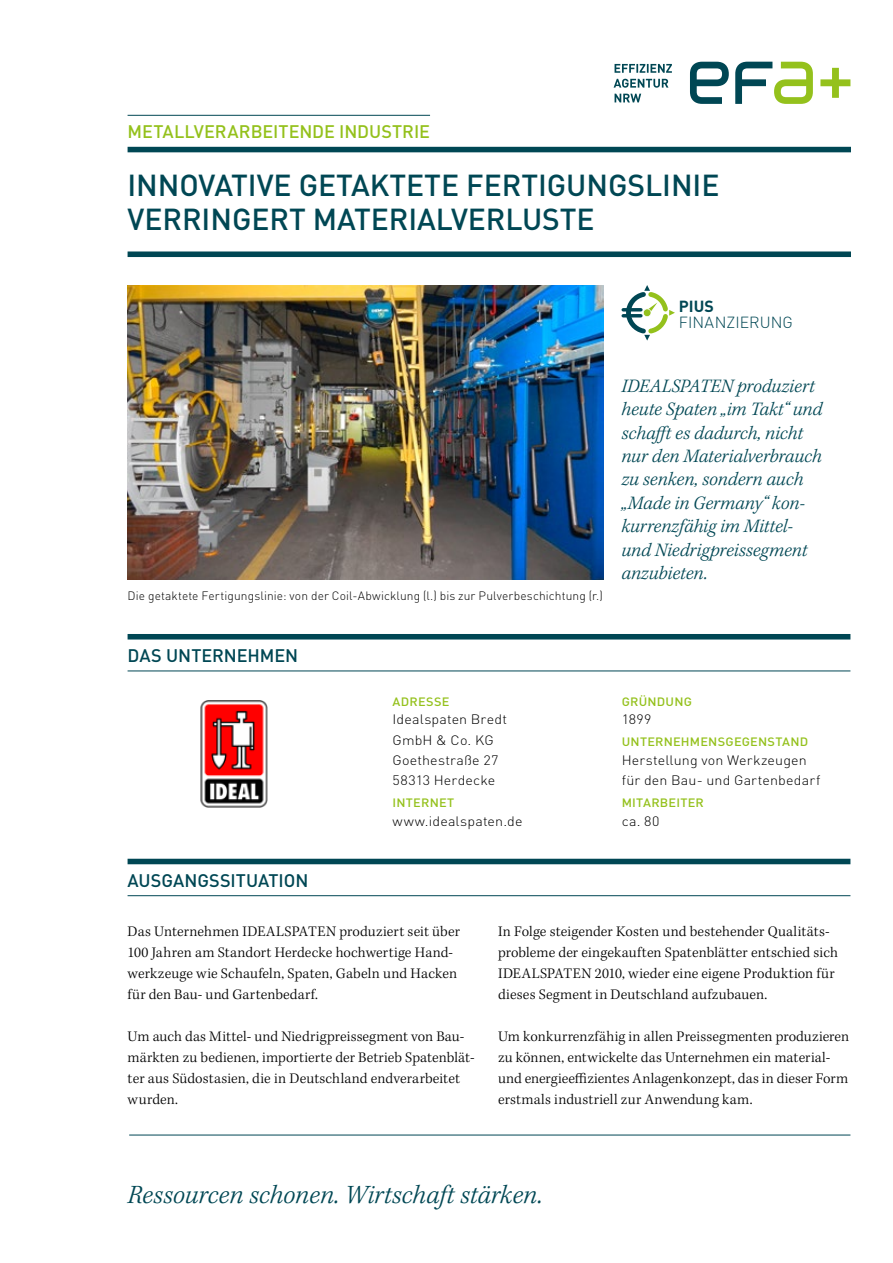
<style>
.page{position:relative;width:893px;height:1263px;background:#fff}
.page>*{position:absolute;margin:0;border:0;box-sizing:border-box;transform-origin:0 0}
.t1{font:500 30px/34.5px "DIN";color:#004754}
.t2{font:italic 300 27px "Kepler Std";color:#004754}
.t3{font:italic 300 19.5px/23.4px "Kepler Std";letter-spacing:-.005em;color:#004754}
.t4{font:500 18px "DIN";letter-spacing:-.005em;color:#004754}
.t5{font:500 18px "DIN";letter-spacing:-.005em;color:#94c11c}
.t6{font:300 15.9px "DIN";letter-spacing:.005em;color:#004754}
.t7{font:700 15.9px "DIN";color:#004754}
.t8{font:300 15px/21px "Kepler Std";letter-spacing:.005em;color:#000}
.t9{font:300 13.5px/20.2px "DIN";letter-spacing:.01em;color:#000;scale:1.06 1}
.t10{font:300 12px "DIN";letter-spacing:.01em;color:#000}
.t11{font:500 12px "DIN";letter-spacing:.015em;color:#94c11c;scale:1.06 1}
</style>
<div class="page">
<svg style="left:615px;top:94px;width:26px;height:8px"></svg>
<svg style="left:614px;top:79px;width:54px;height:9px"></svg>
<svg style="left:615px;top:64px;width:57px;height:9px"></svg>
<svg style="left:690px;top:62px;width:160px;height:42px"></svg>
<img style="left:200px;top:700px;width:68px;height:108px">
<hr style="left:129px;top:1135px;width:721px;height:1px;background:#004754">
<div style="left:128px;top:147px;width:723px;height:5px;background:#004754"></div>
<div style="left:128px;top:251px;width:723px;height:6px;background:#004754"></div>
<hr style="left:128px;top:115px;width:302px;height:1px;background:#004754">
<div style="left:128px;top:634px;width:722px;height:5px;background:#004754"></div>
<hr style="left:128px;top:670px;width:722px;height:1px;background:#004754">
<div style="left:128px;top:859px;width:722px;height:5px;background:#004754"></div>
<hr style="left:128px;top:895px;width:722px;height:1px;background:#004754">
<img style="left:128px;top:285px;width:475px;height:294px">
<svg style="left:624px;top:285px;width:51px;height:56px"></svg>
<hr style="left:623px;top:308px;width:18px;height:3px;background:#004754">
<hr style="left:623px;top:314px;width:18px;height:3px;background:#004754">
<p class="t5" style="left:128px;top:120px;width:304px">METALLVERARBEITENDE INDUSTRIE</p>
<h1 class="t1" style="left:128px;top:167px;width:593px">INNOVATIVE GETAKTETE FERTIGUNGSLINIE<br>VERRINGERT MATERIALVERLUSTE</h1>
<p class="t7" style="left:679px;top:296px;width:37px">PIUS</p>
<p class="t6" style="left:679px;top:312px;width:116px">FINANZIERUNG</p>
<p class="t10" style="left:128px;top:588px;width:477px">Die getaktete Fertigungslinie: von der Coil-Abwicklung (l.) bis zur Pulverbeschichtung (r.)</p>
<p class="t4" style="left:128px;top:644px;width:172px">DAS UNTERNEHMEN</p>
<p class="t4" style="left:128px;top:869px;width:182px">AUSGANGSSITUATION</p>
<p class="t11" style="left:393px;top:694px;width:55px">ADRESSE</p>
<p class="t9" style="left:393px;top:709px;width:110px">Idealspaten Bredt<br>GmbH &amp; Co. KG<br>Goethestraße 27<br>58313 Herdecke</p>
<p class="t11" style="left:393px;top:795px;width:60px">INTERNET</p>
<p class="t9" style="left:393px;top:810px;width:124px">www.idealspaten.de</p>
<h3 class="t3" style="left:621px;top:375px;width:202px">IDEALSPATEN produziert heute Spaten „im Takt“ und schafft es dadurch, nicht nur den Materialverbrauch zu senken, sondern auch „Made in Germany“ kon&shy;kurrenzfähig im Mittel&shy;und Niedrigpreissegment anzubieten.</h3>
<p class="t11" style="left:622px;top:694px;width:68px">GRÜNDUNG</p>
<p class="t9" style="left:622px;top:709px;width:30px">1899</p>
<p class="t11" style="left:622px;top:734px;width:178px">UNTERNEHMENSGEGENSTAND</p>
<p class="t9" style="left:622px;top:750px;width:189px">Herstellung von Werkzeugen für den Bau- und Gartenbedarf</p>
<p class="t11" style="left:622px;top:795px;width:79px">MITARBEITER</p>
<p class="t9" style="left:622px;top:810px;width:37px">ca. 80</p>
<p class="t8" style="left:128px;top:921px;width:334px">Das Unternehmen IDEALSPATEN produziert seit über 100 Jahren am Standort Herdecke hochwertige Hand&shy;werkzeuge wie Schaufeln, Spaten, Gabeln und Hacken für den Bau- und Gartenbedarf.</p>
<p class="t8" style="left:128px;top:1026px;width:349px">Um auch das Mittel- und Niedrigpreissegment von Bau&shy;märkten zu bedienen, importierte der Betrieb Spatenblät&shy;ter aus Südostasien, die in Deutschland endverarbeitet wurden.</p>
<p class="t8" style="left:498px;top:921px;width:341px">In Folge steigender Kosten und bestehender Qualitäts&shy;probleme der eingekauften Spatenblätter entschied sich IDEALSPATEN 2010, wieder eine eigene Produktion für dieses Segment in Deutschland aufzubauen.</p>
<p class="t8" style="left:498px;top:1026px;width:353px">Um konkurrenzfähig in allen Preissegmenten produzieren zu können, entwickelte das Unternehmen ein material&shy;und energieeffizientes Anlagenkonzept, das in dieser Form erstmals industriell zur Anwendung kam.</p>
<h2 class="t2" style="left:128px;top:1179px;width:417px">Ressourcen schonen. Wirtschaft stärken.</h2>
</div>
